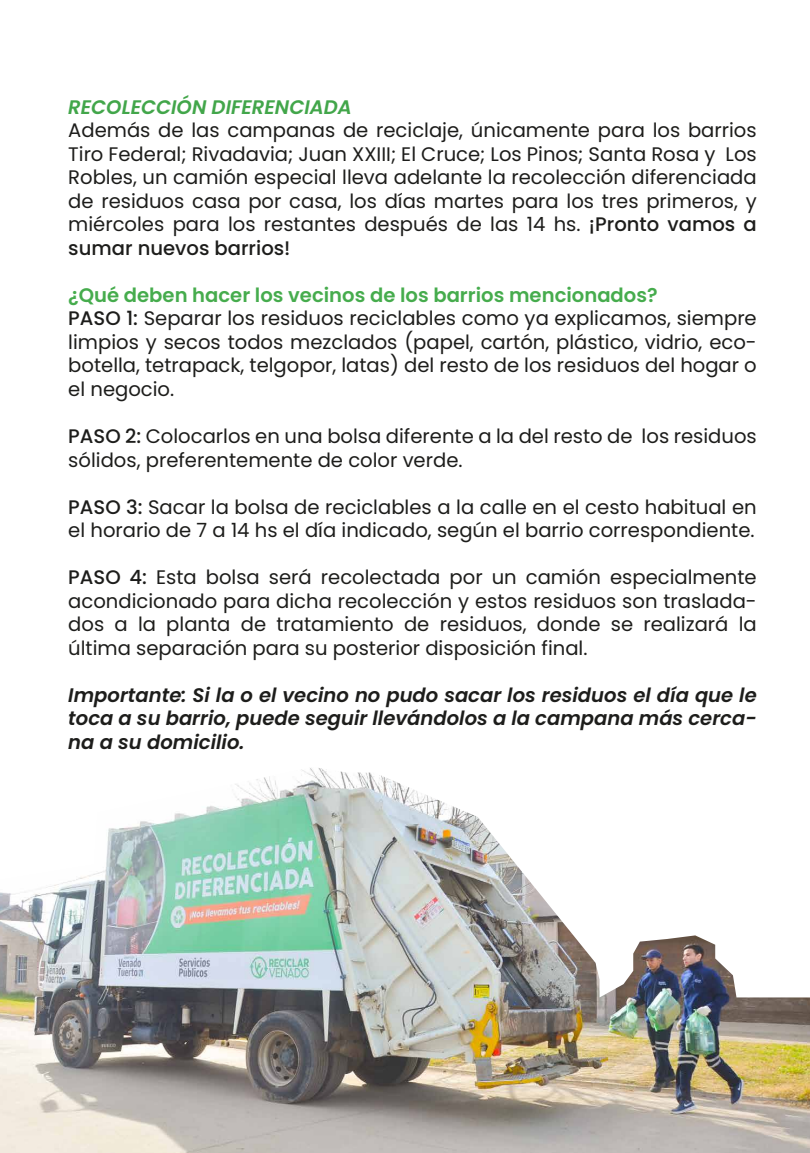
<style>
.page{position:relative;width:810px;height:1153px;background:#fff}
.page>*{position:absolute;margin:0;border:0;box-sizing:border-box;transform-origin:0 0}
.t1{font:19.58px/23.5px "Poppins";color:#1d1d1b}
.t2{font:italic 600 19.58px/23.5px "Poppins";color:#1d1d1b;text-align:justify}
.t3{font:italic 600 19.58px "Poppins";color:#42a64a}
.s1{font-weight:500}
.s2{font-weight:600;color:#46ac4d}
</style>
<div class="page">
<img style="left:0;top:768px;width:810px;height:385px">
<p class="t3" style="left:68px;top:96px;width:285px">RECOLECCIÓN DIFERENCIADA</p>
<p class="t1" style="left:68px;top:119px;width:690px;text-align:justify">Además de las campanas de reciclaje, únicamente para los barrios Tiro Federal; Rivadavia; Juan XXIII; El Cruce; Los Pinos; Santa Rosa y Los Robles, un camión especial lleva adelante la recolección diferenciada de residuos casa por casa, los días martes para los tres primeros, y miércoles para los restantes después de las 14 hs. <span class="s1">¡Pronto vamos a sumar nuevos barrios!</span></p>
<p class="t1" style="left:68px;top:283px;width:690px"><span class="s2">¿Qué deben hacer los vecinos de los barrios mencionados?<br></span><span class="s1">PASO 1:</span> Separar los residuos reciclables como ya explicamos, siempre limpios y secos todos mezclados (papel, cartón, plástico, vidrio, eco&shy;botella, tetrapack, telgopor, latas) del resto de los residuos del hogar o el negocio.</p>
<p class="t1" style="left:68px;top:424px;width:690px"><span class="s1">PASO 2:</span> Colocarlos en una bolsa diferente a la del resto de los residuos sólidos, preferentemente de color verde.</p>
<p class="t1" style="left:68px;top:495px;width:690px"><span class="s1">PASO 3:</span> Sacar la bolsa de reciclables a la calle en el cesto habitual en el horario de 7 a 14 hs el día indicado, según el barrio correspondiente.</p>
<p class="t1" style="left:68px;top:565px;width:690px;text-align:justify"><span class="s1">PASO 4:</span> Esta bolsa será recolectada por un camión especialmente acondicionado para dicha recolección y estos residuos son traslada&shy;dos a la planta de tratamiento de residuos, donde se realizará la última separación para su posterior disposición final.</p>
<p class="t2" style="left:68px;top:683px;width:690px">Importante: Si la o el vecino no pudo sacar los residuos el día que le toca a su barrio, puede seguir llevándolos a la campana más cerca&shy;na a su domicilio.</p>
</div>
